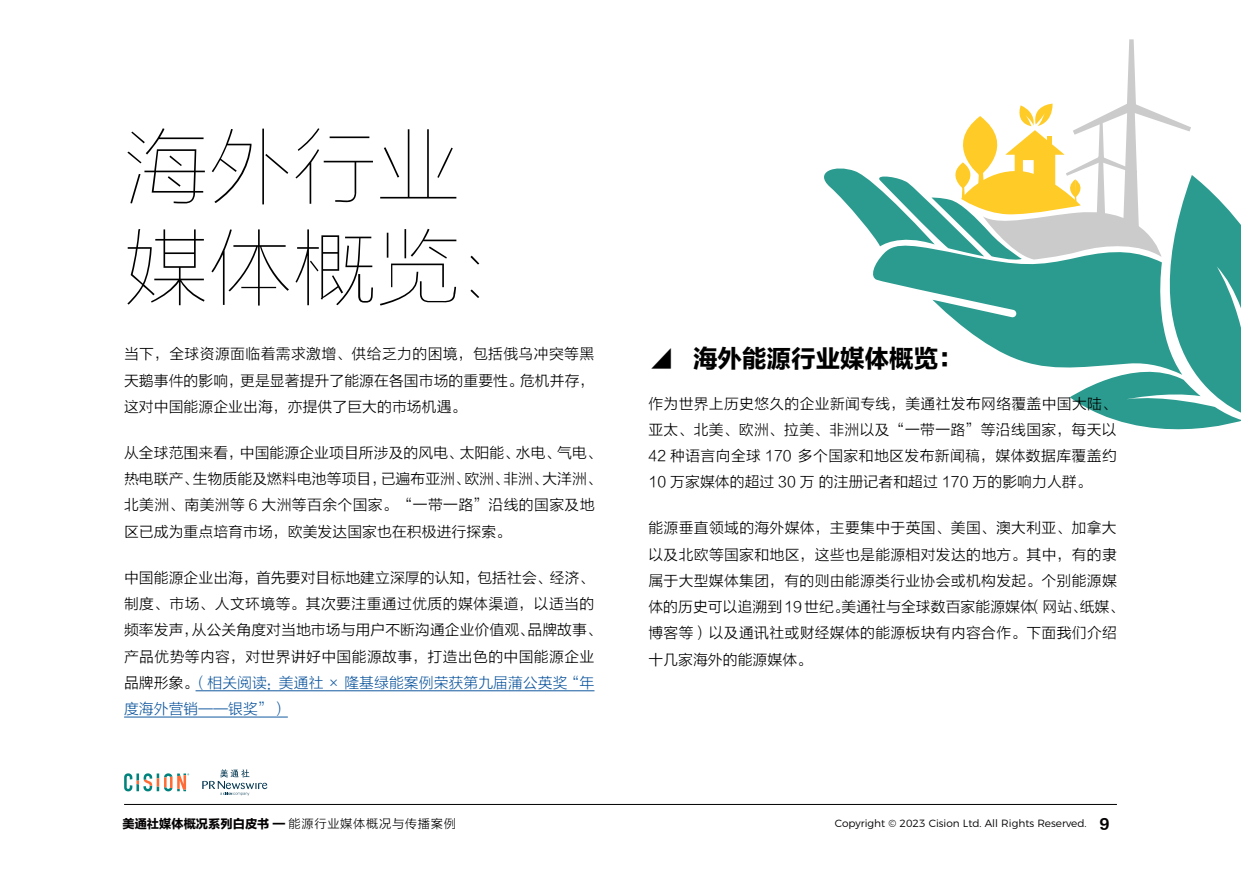
<style>
.page{position:relative;width:1241px;height:893px;background:#fff}
.page>*{position:absolute;margin:0;border:0;box-sizing:border-box;transform-origin:0 0}
.标题{font:84px "FZLTCXHJW GB1 0";color:#000}
.t1{font:24.5px "FZLTDHK GBK1 0";color:#000}
.正文{font:14.88px/26.2px "FZLTXHK";color:#000}
.t2{font:12.25px "FZLTDHK GBK1 0";color:#030000}
.t3{font:300 10.5px "Montserrat";color:#030000}
.s1{color:#13599f}
.s2{font-family:"FZLTZHUNHK GBK1 0"}
.s3{font-family:"FZLTXHK"}
.s4{font-family:"FZLTDHK GBK1 0";font-weight:400;font-size:14.17px}
</style>
<div class="page">
<svg style="left:124px;top:773px;width:65px;height:18px"></svg>
<svg style="left:202px;top:769px;width:65px;height:27px"></svg>
<hr style="left:124px;top:804px;width:992px;height:1px;background:#000">
<svg style="left:824px;top:39px;width:416px;height:391px"></svg>
<hr style="left:195px;top:690px;width:399px;height:1px;background:#13599f">
<hr style="left:124px;top:717px;width:164px;height:1px;background:#13599f">
<p class="标题" style="left:124px;top:124px;width:338px">海外行业</p>
<p class="标题" style="left:124px;top:225px;width:413px">媒体概览：</p>
<p class="正文" style="left:124px;top:341px;width:472px;text-align:justify">当下，全球资源面临着需求激增、供给乏力的困境，包括俄乌冲突等黑天鹅事件的影响，更是显著提升了能源在各国市场的重要性。危机并存，这对中国能源企业出海，亦提供了巨大的市场机遇。</p>
<p class="正文" style="left:124px;top:440px;width:479px">从全球范围来看，中国能源企业项目所涉及的风电、太阳能、水电、气电、热电联产、生物质能及燃料电池等项目，已遍布亚洲、欧洲、非洲、大洋洲、北美洲、南美洲等 6 大洲等百余个国家。“一带一路”沿线的国家及地区已成为重点培育市场，欧美发达国家也在积极进行探索。</p>
<p class="正文" style="left:124px;top:565px;width:479px">中国能源企业出海，首先要对目标地建立深厚的认知，包括社会、经济、制度、市场、人文环境等。其次要注重通过优质的媒体渠道，以适当的频率发声，从公关角度对当地市场与用户不断沟通企业价值观、品牌故事、产品优势等内容，对世界讲好中国能源故事，打造出色的中国能源企业品牌形象。<span class="s1">（相关阅读：美通社 × 隆基绿能案例荣获第九届蒲公英奖“年度海外营销——银奖”）</span></p>
<p class="t1" style="left:648px;top:345px;width:316px"><span class="s2">◢</span> 海外能源行业媒体概览：</p>
<p class="正文" style="left:648px;top:391px;width:470px;text-align:justify">作为世界上历史悠久的企业新闻专线，美通社发布网络覆盖中国大陆、亚太、北美、欧洲、拉美、非洲以及“一带一路”等沿线国家，每天以42 种语言向全球 170 多个国家和地区发布新闻稿，媒体数据库覆盖约10 万家媒体的超过 30 万 的注册记者和超过 170 万的影响力人群。</p>
<p class="正文" style="left:648px;top:515px;width:477px">能源垂直领域的海外媒体，主要集中于英国、美国、澳大利亚、加拿大以及北欧等国家和地区，这些也是能源相对发达的地方。其中，有的隶属于大型媒体集团，有的则由能源类行业协会或机构发起。个别能源媒体的历史可以追溯到19世纪。美通社与全球数百家能源媒体（网站、纸媒、博客等）以及通讯社或财经媒体的能源板块有内容合作。下面我们介绍十几家海外的能源媒体。</p>
<p class="t2" style="left:122px;top:817px;width:335px">美通社媒体概况系列白皮书 — <span class="s3">能源行业媒体概况与传播案例</span></p>
<p class="t3" style="left:834px;top:815px;width:276px">Copyright © 2023 Cision Ltd. All Rights Reserved. <span class="s4">9</span></p>
</div>
